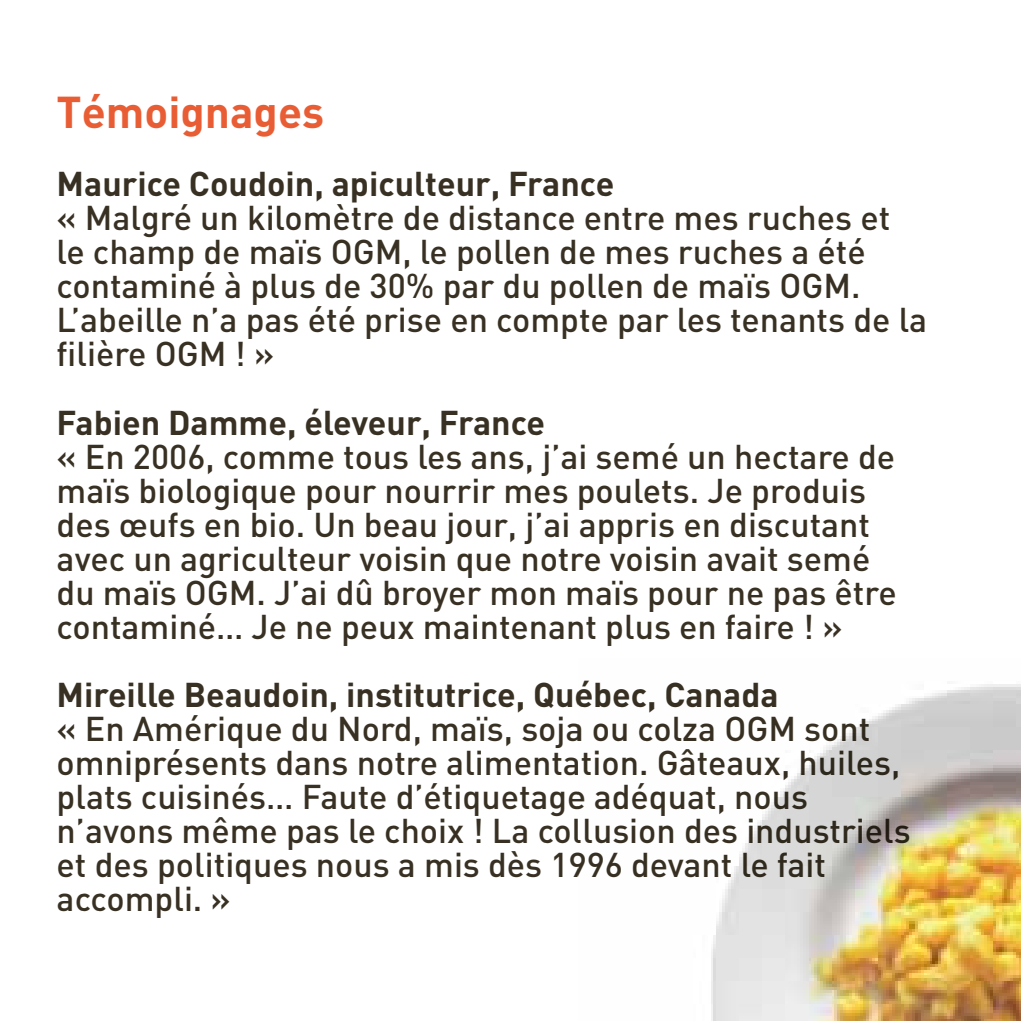
<style>
.page{position:relative;width:1021px;height:1021px;background:#fff}
.page>*{position:absolute;margin:0;border:0;box-sizing:border-box;transform-origin:0 0}
.t1{font:700 44px "DIN";color:#e95d34}
.t2{font:500 34px/34px "DIN";color:#383123}
.t3{font:700 34px "DIN";color:#383123}
</style>
<div class="page">
<img style="left:711px;top:684px;width:309px;height:336px">
<p class="t1" style="left:57px;top:84px;width:269px">Témoignages</p>
<p class="t3" style="left:57px;top:162px;width:559px">Maurice Coudoin, apiculteur, France</p>
<p class="t2" style="left:57px;top:200px;width:872px">« Malgré un kilomètre de distance entre mes ruches et<br>le champ de maïs OGM, le pollen de mes ruches a été contaminé à plus de 30% par du pollen de maïs OGM.<br>L’abeille n’a pas été prise en compte par les tenants de la filière OGM ! »</p>
<p class="t3" style="left:57px;top:400px;width:490px">Fabien Damme, éleveur, France</p>
<p class="t2" style="left:57px;top:438px;width:841px">« En 2006, comme tous les ans, j’ai semé un hectare de maïs biologique pour nourrir mes poulets. Je produis des œufs en bio. Un beau jour, j’ai appris en discutant avec un agriculteur voisin que notre voisin avait semé du maïs OGM. J’ai dû broyer mon maïs pour ne pas être contaminé… Je ne peux maintenant plus en faire ! »</p>
<p class="t3" style="left:57px;top:672px;width:723px">Mireille Beaudoin, institutrice, Québec, Canada</p>
<p class="t2" style="left:57px;top:710px;width:855px">« En Amérique du Nord, maïs, soja ou colza OGM sont omniprésents dans notre alimentation. Gâteaux, huiles, plats cuisinés… Faute d’étiquetage adéquat, nous n’avons même pas le choix ! La collusion des industriels et des politiques nous a mis dès 1996 devant le fait accompli. »</p>
</div>
